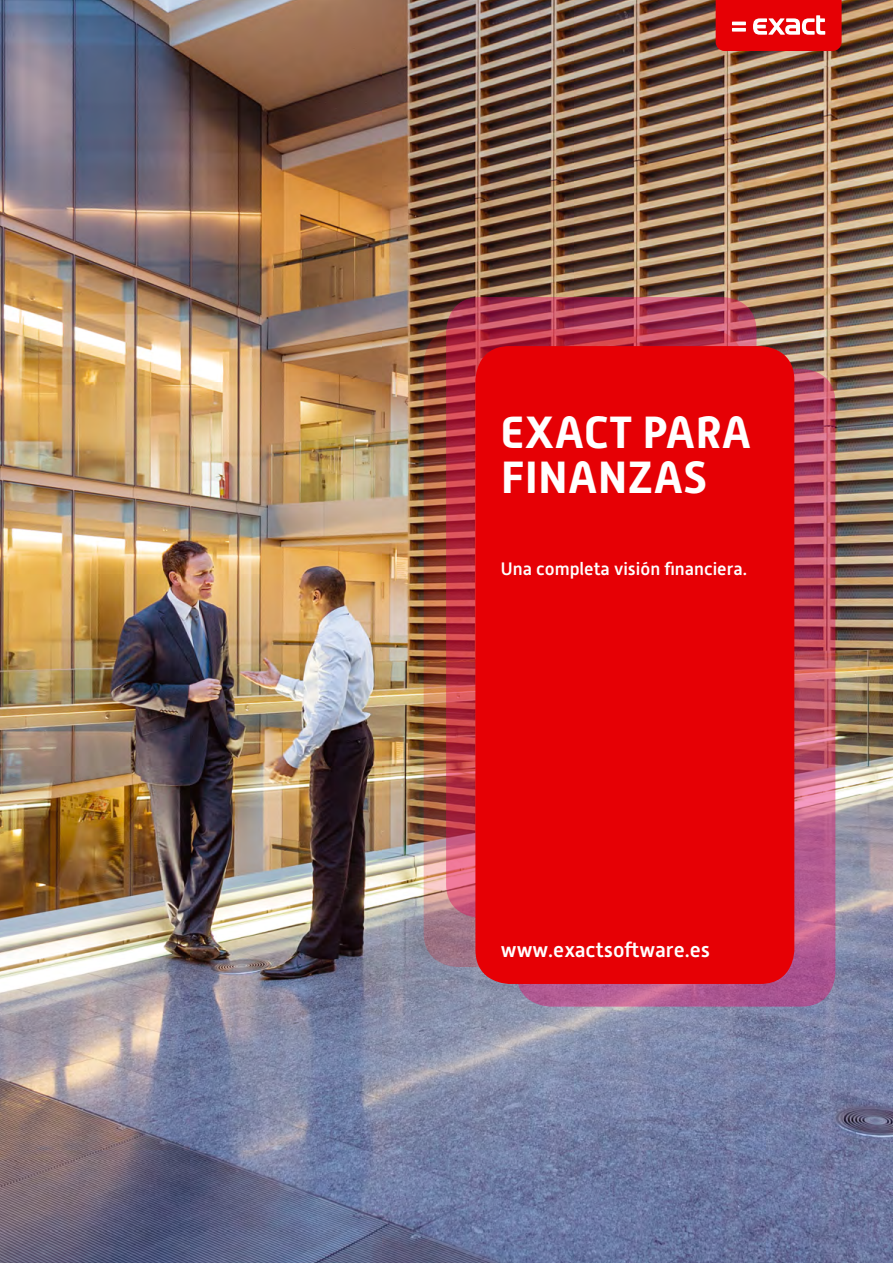
<style>
.page{position:relative;width:893px;height:1263px;background:#fff}
.page>*{position:absolute;margin:0;border:0;box-sizing:border-box;transform-origin:0 0}
.t1{font:700 45px/45px "Alwyn New";color:#fff}
.t2{font:500 21px "Alwyn New";color:#fff}
.t3{font:500 18px "Alwyn New";color:#fff}
</style>
<div class="page">
<img style="left:0;top:0;width:893px;height:1263px">
<svg style="left:446px;top:297px;width:310px;height:621px;background:#a93e59"></svg>
<img style="left:424px;top:329px;width:319px;height:638px;border-radius:34px">
<svg style="left:516px;top:369px;width:319px;height:638px;background:#b8567b"></svg>
<div style="left:475px;top:346px;width:319px;height:638px;background:#e60005;border-radius:34px"></div>
<svg style="left:716px;top:0;width:126px;height:51px;background:#e72024"></svg>
<h1 class="t1" style="left:501px;top:410px;width:252px">EXACT PARA<br>FINANZAS</h1>
<p class="t3" style="left:501px;top:559px;width:248px">Una completa visión financiera.</p>
<p class="t2" style="left:501px;top:938px;width:211px">www.exactsoftware.es</p>
</div>
